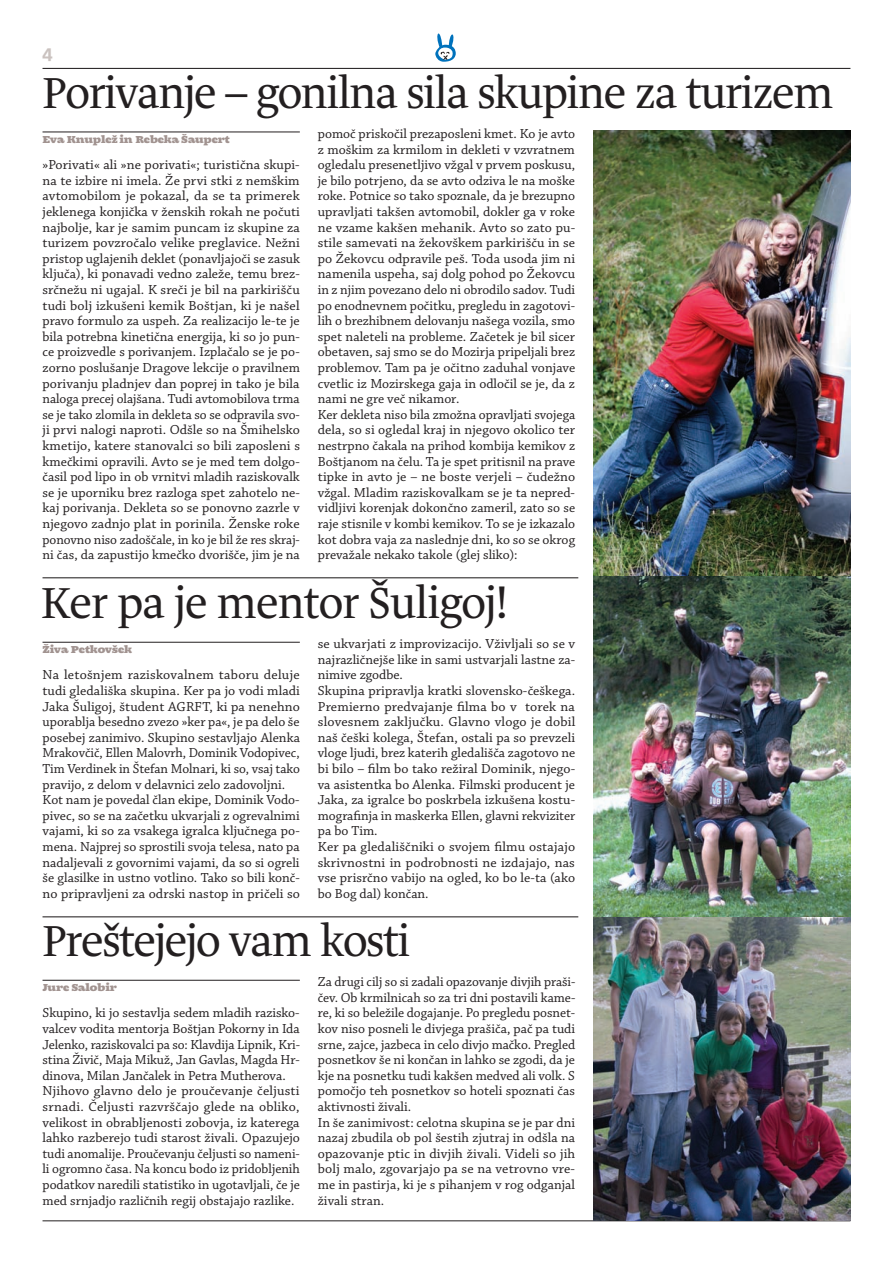
<style>
.page{position:relative;width:893px;height:1263px;background:#fff}
.page>*{position:absolute;margin:0;border:0;box-sizing:border-box;transform-origin:0 0}
.t1{font:45px "Dnevnik Tekst";letter-spacing:-.03em;color:#231f20}
.t2{font:700 18px "Parisine";color:#cac2bf}
.t3{font:13.8px/15.6px "Chaparral Pro";color:#231f20}
.t4{font:10.5px "Dnevnik Rubrika";color:#a19390}
</style>
<div class="page">
<hr style="left:43px;top:132px;width:257px;height:1px;background:#231f20">
<svg style="left:435px;top:33px;width:21px;height:29px"></svg>
<hr style="left:43px;top:68px;width:807px;height:1px;background:#231f20">
<hr style="left:43px;top:642px;width:257px;height:1px;background:#231f20">
<hr style="left:43px;top:980px;width:257px;height:1px;background:#231f20">
<hr style="left:43px;top:1220px;width:807px;height:1px;background:#231f20">
<img style="left:593px;top:130px;width:257px;height:1090px">
<hr style="left:43px;top:577px;width:535px;height:1px;background:#231f20">
<hr style="left:43px;top:916px;width:535px;height:1px;background:#231f20">
<h2 class="t2" style="left:43px;top:44px;width:12px">4</h2>
<h1 class="t1" style="left:43px;top:68px;width:792px">Porivanje – gonilna sila skupine za turizem</h1>
<p class="t4" style="left:43px;top:134px;width:189px">Eva Knuplež in Rebeka Šaupert</p>
<p class="t3" style="left:43px;top:158px;width:259px;text-align:justify">»Porivati« ali »ne porivati«; turistična skupi&shy;na te izbire ni imela. Že prvi stki z nemškim avtomobilom je pokazal, da se ta primerek jeklenega konjička v ženskih rokah ne počuti najbolje, kar je samim puncam iz skupine za turizem povzročalo velike preglavice. Nežni pristop uglajenih deklet (ponavljajoči se zasuk ključa), ki ponavadi vedno zaleže, temu brez&shy;srčnežu ni ugajal. K sreči je bil na parkirišču tudi bolj izkušeni kemik Boštjan, ki je našel pravo formulo za uspeh. Za realizacijo le-te je bila potrebna kinetična energija, ki so jo pun&shy;ce proizvedle s porivanjem. Izplačalo se je po&shy;zorno poslušanje Dragove lekcije o pravilnem porivanju pladnjev dan poprej in tako je bila naloga precej olajšana. Tudi avtomobilova trma se je tako zlomila in dekleta so se odpravila svo&shy;ji prvi nalogi naproti. Odšle so na Šmihelsko kmetijo, katere stanovalci so bili zaposleni s kmečkimi opravili. Avto se je med tem dolgo&shy;časil pod lipo in ob vrnitvi mladih raziskovalk se je uporniku brez razloga spet zahotelo ne&shy;kaj porivanja. Dekleta so se ponovno zazrle v njegovo zadnjo plat in porinila. Ženske roke ponovno niso zadoščale, in ko je bil že res skraj&shy;ni čas, da zapustijo kmečko dvorišče, jim je na</p>
<p class="t3" style="left:318px;top:126px;width:259px">pomoč priskočil prezaposleni kmet. Ko je avto z moškim za krmilom in dekleti v vzvratnem ogledalu presenetljivo vžgal v prvem poskusu, je bilo potrjeno, da se avto odziva le na moške roke. Potnice so tako spoznale, da je brezupno upravljati takšen avtomobil, dokler ga v roke ne vzame kakšen mehanik. Avto so zato pu&shy;stile samevati na žekovškem parkirišču in se po Žekovcu odpravile peš. Toda usoda jim ni namenila uspeha, saj dolg pohod po Žekovcu in z njim povezano delo ni obrodilo sadov. Tudi po enodnevnem počitku, pregledu in zagotovi&shy;lih o brezhibnem delovanju našega vozila, smo spet naleteli na probleme. Začetek je bil sicer obetaven, saj smo se do Mozirja pripeljali brez problemov. Tam pa je očitno zaduhal vonjave cvetlic iz Mozirskega gaja in odločil se je, da z nami ne gre več nikamor.<br>Ker dekleta niso bila zmožna opravljati svojega dela, so si ogledal kraj in njegovo okolico ter nestrpno čakala na prihod kombija kemikov z Boštjanom na čelu. Ta je spet pritisnil na prave tipke in avto je – ne boste verjeli – čudežno vžgal. Mladim raziskovalkam se je ta nepred&shy;vidljivi korenjak dokončno zameril, zato so se raje stisnile v kombi kemikov. To se je izkazalo kot dobra vaja za naslednje dni, ko so se okrog prevažale nekako takole (glej sliko):</p>
<h1 class="t1" style="left:41px;top:578px;width:469px">Ker pa je mentor Šuligoj!</h1>
<p class="t4" style="left:43px;top:644px;width:91px">Živa Petkovš ek</p>
<p class="t3" style="left:43px;top:668px;width:259px">Na letošnjem raziskovalnem taboru deluje tudi gledališka skupina. Ker pa jo vodi mladi Jaka Šuligoj, študent AGRFT, ki pa nenehno uporablja besedno zvezo »ker pa«, je pa delo še posebej zanimivo. Skupino sestavljajo Alenka Mrakovčič, Ellen Malovrh, Dominik Vodopivec, Tim Verdinek in Štefan Molnari, ki so, vsaj tako pravijo, z delom v delavnici zelo zadovoljni.<br>Kot nam je povedal član ekipe, Dominik Vodo&shy;pivec, so se na začetku ukvarjali z ogrevalnimi vajami, ki so za vsakega igralca ključnega po&shy;mena. Najprej so sprostili svoja telesa, nato pa nadaljevali z govornimi vajami, da so si ogreli še glasilke in ustno votlino. Tako so bili konč&shy;no pripravljeni za odrski nastop in pričeli so</p>
<p class="t3" style="left:318px;top:637px;width:259px">se ukvarjati z improvizacijo. Vživljali so se v najrazličnejše like in sami ustvarjali lastne za&shy;nimive zgodbe.<br>Skupina pripravlja kratki slovensko-češkega.<br>Premierno predvajanje filma bo v torek na slovesnem zaključku. Glavno vlogo je dobil naš češki kolega, Štefan, ostali pa so prevzeli vloge ljudi, brez katerih gledališča zagotovo ne bi bilo – film bo tako režiral Dominik, njego&shy;va asistentka bo Alenka. Filmski producent je Jaka, za igralce bo poskrbela izkušena kostu&shy;mografinja in maskerka Ellen, glavni rekviziter pa bo Tim.<br>Ker pa gledališčniki o svojem filmu ostajajo skrivnostni in podrobnosti ne izdajajo, nas vse prisrčno vabijo na ogled, ko bo le-ta (ako bo Bog dal) končan.</p>
<h1 class="t1" style="left:43px;top:916px;width:369px">Preštejejo vam kosti</h1>
<p class="t4" style="left:43px;top:982px;width:76px">Jure Salobir</p>
<p class="t3" style="left:43px;top:1006px;width:259px">Skupino, ki jo sestavlja sedem mladih razisko&shy;valcev vodita mentorja Boštjan Pokorny in Ida Jelenko, raziskovalci pa so: Klavdija Lipnik, Kri&shy;stina Živič, Maja Mikuž, Jan Gavlas, Magda Hr&shy;dinova, Milan Jančalek in Petra Mutherova.<br>Njihovo glavno delo je proučevanje čeljusti srnadi. Čeljusti razvrščajo glede na obliko, velikost in obrabljenosti zobovja, iz katerega lahko razberejo tudi starost živali. Opazujejo tudi anomalije. Proučevanju čeljusti so nameni&shy;li ogromno časa. Na koncu bodo iz pridobljenih podatkov naredili statistiko in ugotavljali, če je med srnjadjo različnih regij obstajajo razlike.</p>
<p class="t3" style="left:318px;top:975px;width:259px">Za drugi cilj so si zadali opazovanje divjih praši&shy;čev. Ob krmilnicah so za tri dni postavili kame&shy;re, ki so beležile dogajanje. Po pregledu posnet&shy;kov niso posneli le divjega prašiča, pač pa tudi srne, zajce, jazbeca in celo divjo mačko. Pregled posnetkov še ni končan in lahko se zgodi, da je kje na posnetku tudi kakšen medved ali volk. S pomočjo teh posnetkov so hoteli spoznati čas aktivnosti živali.<br>In še zanimivost: celotna skupina se je par dni nazaj zbudila ob pol šestih zjutraj in odšla na opazovanje ptic in divjih živali. Videli so jih bolj malo, zgovarjajo pa se na vetrovno vre&shy;me in pastirja, ki je s pihanjem v rog odganjal živali stran.</p>
</div>
